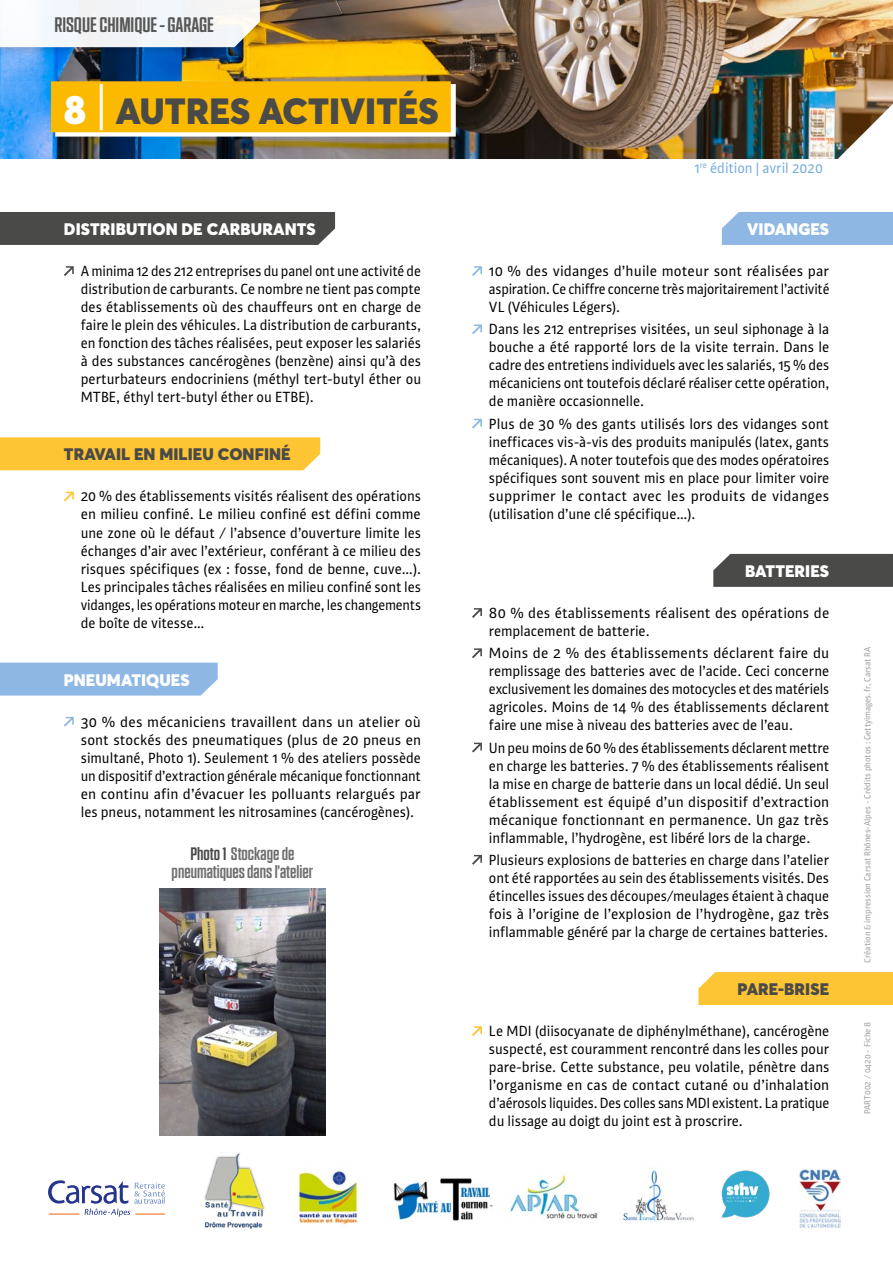
<style>
.page{position:relative;width:893px;height:1263px;background:#fff}
.page>*{position:absolute;margin:0;border:0;box-sizing:border-box;transform-origin:0 0}
.t1{font:900 36px "Averta";letter-spacing:.005em;color:#4a4a49}
.t2{font:21px "NTF Grand Medium";color:#575756}
.t3{font:18px/18px "NTF Grand Medium";color:#706f6f;text-align:center}
.t4{font:900 16.5px "Averta";letter-spacing:.005em;color:#fff}
.t5{font:900 16.5px "Averta";letter-spacing:.005em;color:#4a4a49}
.t6{font:15px/18px "Plantago";color:#000;text-align:justify}
.t7{font:15px/18px "Plantago";color:#000;text-align:justify;scale:1.04 1}
.t8{font:15px "Plantago";color:#75acdd}
.t9{font:9px "Plantago";color:#9d9d9c}
.s1{font-size:40.5px;color:#fff}
.s2{font-weight:400;font-size:54.3px;color:#fff}
.s3{color:#4a4a49}
</style>
<div class="page">
<img style="left:0;top:0;width:893px;height:159px">
<svg style="left:55px;top:84px;width:401px;height:53px"></svg>
<div style="left:51px;top:81px;width:400px;height:51px;background:#fbba00"></div>
<div style="left:0;top:0;width:269px;height:57px;background:#000;opacity:.26"></div>
<svg style="left:0;top:0;width:260px;height:47px"></svg>
<svg style="left:48px;top:1180px;width:117px;height:37px"></svg>
<img style="left:204px;top:1153px;width:61px;height:76px">
<img style="left:298px;top:1171px;width:60px;height:54px">
<img style="left:393px;top:1178px;width:100px;height:43px">
<img style="left:510px;top:1174px;width:88px;height:45px">
<img style="left:623px;top:1170px;width:71px;height:52px">
<img style="left:721px;top:1170px;width:49px;height:48px">
<img style="left:800px;top:1169px;width:40px;height:58px">
<div style="left:0;top:212px;width:335px;height:33px;background:#4a4a49"></div>
<div style="left:722px;top:212px;width:171px;height:33px;background:#8eb8e3"></div>
<div style="left:0;top:437px;width:320px;height:33px;background:#fdc433"></div>
<div style="left:713px;top:554px;width:180px;height:33px;background:#4a4a49"></div>
<div style="left:0;top:663px;width:218px;height:32px;background:#8eb8e3"></div>
<div style="left:698px;top:972px;width:195px;height:33px;background:#fdc433"></div>
<svg style="left:64px;top:266px;width:10px;height:10px"></svg>
<svg style="left:472px;top:266px;width:10px;height:10px"></svg>
<svg style="left:472px;top:324px;width:10px;height:10px"></svg>
<svg style="left:472px;top:419px;width:10px;height:10px"></svg>
<svg style="left:64px;top:492px;width:10px;height:9px"></svg>
<svg style="left:472px;top:608px;width:10px;height:10px"></svg>
<svg style="left:472px;top:648px;width:10px;height:10px"></svg>
<svg style="left:472px;top:743px;width:10px;height:9px"></svg>
<svg style="left:472px;top:855px;width:10px;height:10px"></svg>
<svg style="left:64px;top:717px;width:10px;height:10px"></svg>
<svg style="left:472px;top:1026px;width:10px;height:10px"></svg>
<img style="left:159px;top:889px;width:167px;height:247px">
<h2 class="t2" style="left:54px;top:13px;width:161px">RISQUE CHIMIQUE - GARAGE</h2>
<h1 class="t1" style="left:64px;top:88px;width:376px"><span class="s1">8</span> <span class="s2">|</span> AUTRES ACTIVITÉS</h1>
<p class="t8" style="left:695px;top:159px;width:130px">1<sup>re</sup> édition | avril 2020</p>
<p class="t4" style="left:64px;top:218px;width:253px">DISTRIBUTION DE CARBURANTS</p>
<p class="t4" style="left:747px;top:218px;width:84px">VIDANGES</p>
<p class="t6" style="left:81px;top:262px;width:342px">A minima 12 des 212 entreprises du panel ont une activité de distribution de carburants. Ce nombre ne tient pas compte des établissements où des chauffeurs ont en charge de faire le plein des véhicules. La distribution de carburants, en fonction des tâches réalisées, peut exposer les salariés à des substances cancérogènes (benzène) ainsi qu’à des perturbateurs endocriniens (méthyl tert-butyl éther ou MTBE, éthyl tert-butyl éther ou ETBE).</p>
<p class="t7" style="left:489px;top:262px;width:329px">10 % des vidanges d’huile moteur sont réalisées par aspiration. Ce chiffre concerne très majoritairement l’activité VL (Véhicules Légers).</p>
<p class="t6" style="left:489px;top:320px;width:342px">Dans les 212 entreprises visitées, un seul siphonage à la bouche a été rapporté lors de la visite terrain. Dans le cadre des entretiens individuels avec les salariés, 15 % des mécaniciens ont toutefois déclaré réaliser cette opération, de manière occasionnelle.</p>
<p class="t6" style="left:489px;top:414px;width:342px">Plus de 30 % des gants utilisés lors des vidanges sont inefficaces vis-à-vis des produits manipulés (latex, gants mécaniques). A noter toutefois que des modes opératoires spécifiques sont souvent mis en place pour limiter voire supprimer le contact avec les produits de vidanges (utilisation d’une clé spécifique…).</p>
<p class="t5" style="left:64px;top:444px;width:228px">TRAVAIL EN MILIEU CONFINÉ</p>
<p class="t6" style="left:81px;top:487px;width:342px">20 % des établissements visités réalisent des opérations en milieu confiné. Le milieu confiné est défini comme une zone où le défaut / l’absence d’ouverture limite les échanges d’air avec l’extérieur, conférant à ce milieu des risques spécifiques (ex : fosse, fond de benne, cuve…).<br>Les principales tâches réalisées en milieu confiné sont les vidanges, les opérations moteur en marche, les changements de boîte de vitesse…</p>
<p class="t4" style="left:745px;top:560px;width:86px">BATTERIES</p>
<p class="t6" style="left:489px;top:604px;width:342px">80 % des établissements réalisent des opérations de remplacement de batterie.</p>
<p class="t7" style="left:489px;top:644px;width:329px">Moins de 2 % des établissements déclarent faire du remplissage des batteries avec de l’acide. Ceci concerne exclusivement les domaines des motocycles et des matériels agricoles. Moins de 14 % des établissements déclarent faire une mise à niveau des batteries avec de l’eau.</p>
<p class="t6" style="left:489px;top:738px;width:342px">Un peu moins de 60 % des établissements déclarent mettre en charge les batteries. 7 % des établissements réalisent la mise en charge de batterie dans un local dédié. Un seul établissement est équipé d’un dispositif d’extraction mécanique fonctionnant en permanence. Un gaz très inflammable, l’hydrogène, est libéré lors de la charge.</p>
<p class="t6" style="left:489px;top:850px;width:342px">Plusieurs explosions de batteries en charge dans l’atelier ont été rapportées au sein des établissements visités. Des étincelles issues des découpes/meulages étaient à chaque fois à l’origine de l’explosion de l’hydrogène, gaz très inflammable généré par la charge de certaines batteries.</p>
<p class="t4" style="left:64px;top:669px;width:127px">PNEUMATIQUES</p>
<p class="t7" style="left:81px;top:712px;width:329px">30 % des mécaniciens travaillent dans un atelier où sont stockés des pneumatiques (plus de 20 pneus en simultané, Photo 1). Seulement 1 % des ateliers possède un dispositif d’extraction générale mécanique fonctionnant en continu afin d’évacuer les polluants relargués par les pneus, notamment les nitrosamines (cancérogènes).</p>
<p class="t3" style="left:172px;top:844px;width:143px"><span class="s3">Photo 1</span> Stockage de pneumatiques dans l’atelier</p>
<p class="t5" style="left:737px;top:978px;width:93px">PARE-BRISE</p>
<p class="t6" style="left:489px;top:1022px;width:342px">Le MDI (diisocyanate de diphénylméthane), cancérogène suspecté, est couramment rencontré dans les colles pour pare-brise. Cette substance, peu volatile, pénètre dans l’organisme en cas de contact cutané ou d’inhalation d’aérosols liquides. Des colles sans MDI existent. La pratique du lissage au doigt du joint est à proscrire.</p>
<p class="t9" style="left:862px;top:962px;width:317px;rotate:-90deg">Création &amp; impression Carsat Rhônes-Alpes - Crédits photos : Gettyimages.fr, Carsat RA</p>
<p class="t9" style="left:862px;top:1114px;width:94px;rotate:-90deg">PART002 / 0420 - Fiche 8</p>
</div>
